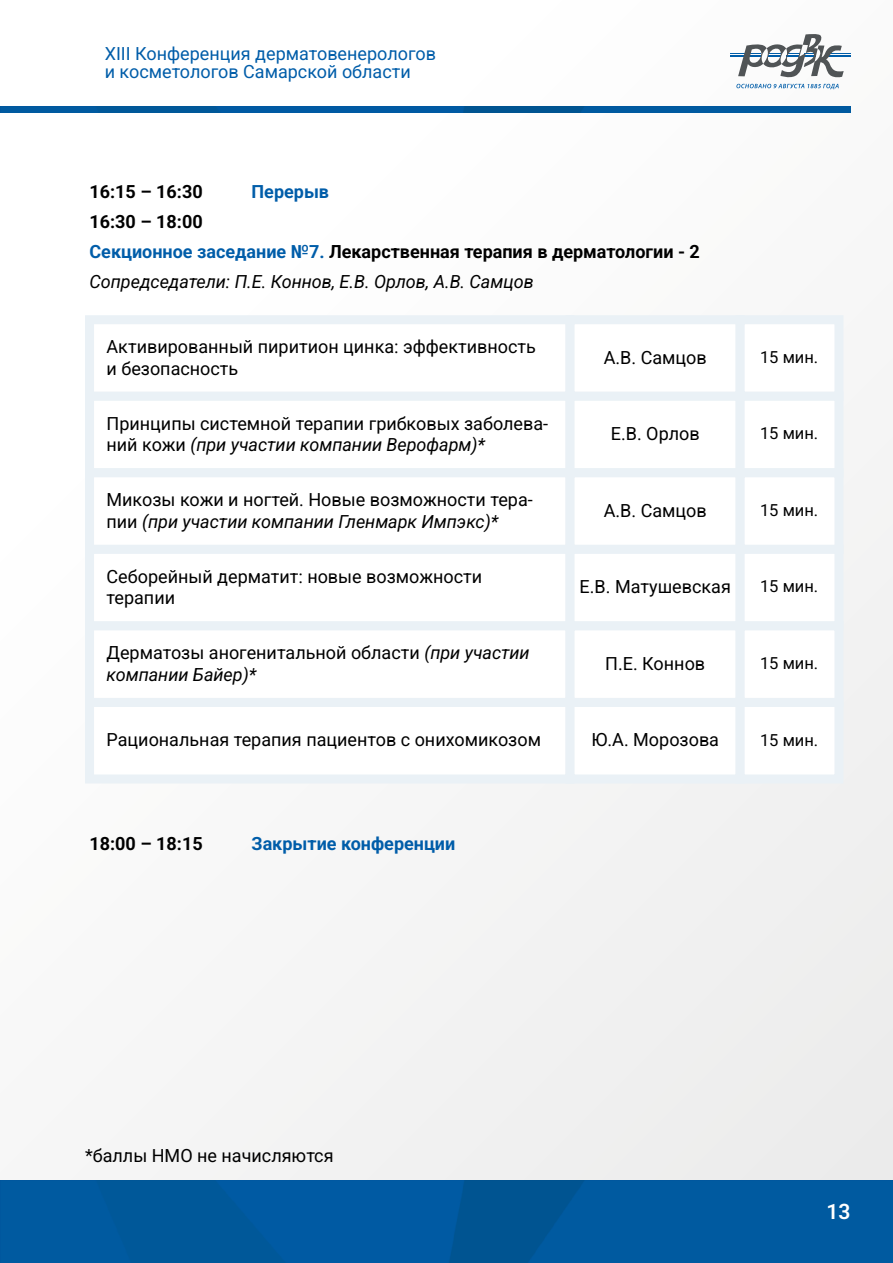
<style>
.page{position:relative;width:893px;height:1263px;background:#f8f8f8}
.page>*{position:absolute;margin:0;border:0;box-sizing:border-box;transform-origin:0 0}
.t1{font:600 21px "Roboto";color:#fff}
.t2{font:18px/21.6px "Roboto";color:#000}
.t3{font:700 18px/30.2px "Roboto";color:#000}
.t4{font:18px/18px "Roboto";color:#005da9}
.t5{font:700 18px "Roboto";color:#005da9}
.t6{font:16.5px "Roboto";color:#000}
.s1{color:#005da9}
.s2{font-weight:400;font-style:italic}
.s3{font-style:italic}
</style>
<div class="page">
<img style="left:1px;top:1180px;width:892px;height:83px">
<hr style="left:731px;top:55px;width:30px;height:1px;background:#005da9">
<hr style="left:731px;top:56px;width:30px;height:1px;background:#005da9">
<hr style="left:731px;top:54px;width:30px;height:1px;background:#005da9">
<svg style="left:736px;top:34px;width:114px;height:55px"></svg>
<img style="left:1px;top:106px;width:849px;height:7px">
<svg style="left:0;top:1180px;width:1px;height:83px"></svg>
<div style="left:85px;top:315px;width:490px;height:86px;background:#fff;border:9px solid #eaf1f6"></div>
<div style="left:566px;top:315px;width:179px;height:86px;background:#fff;border:9px solid #eaf1f6"></div>
<div style="left:736px;top:315px;width:107px;height:86px;background:#fff;border:9px solid #eaf1f6"></div>
<div style="left:85px;top:392px;width:490px;height:85px;background:#fff;border:9px solid #eaf1f6"></div>
<div style="left:566px;top:392px;width:179px;height:85px;background:#fff;border:9px solid #eaf1f6"></div>
<div style="left:736px;top:392px;width:107px;height:85px;background:#fff;border:9px solid #eaf1f6"></div>
<div style="left:85px;top:468px;width:490px;height:86px;background:#fff;border:9px solid #eaf1f6"></div>
<div style="left:566px;top:468px;width:179px;height:86px;background:#fff;border:9px solid #eaf1f6"></div>
<div style="left:736px;top:468px;width:107px;height:86px;background:#fff;border:9px solid #eaf1f6"></div>
<div style="left:85px;top:545px;width:490px;height:85px;background:#fff;border:9px solid #eaf1f6"></div>
<div style="left:566px;top:545px;width:179px;height:85px;background:#fff;border:9px solid #eaf1f6"></div>
<div style="left:736px;top:545px;width:107px;height:85px;background:#fff;border:9px solid #eaf1f6"></div>
<div style="left:85px;top:621px;width:490px;height:86px;background:#fff;border:9px solid #eaf1f6"></div>
<div style="left:566px;top:621px;width:179px;height:86px;background:#fff;border:9px solid #eaf1f6"></div>
<div style="left:736px;top:621px;width:107px;height:86px;background:#fff;border:9px solid #eaf1f6"></div>
<div style="left:85px;top:698px;width:490px;height:85px;background:#fff;border:9px solid #eaf1f6"></div>
<div style="left:566px;top:698px;width:179px;height:85px;background:#fff;border:9px solid #eaf1f6"></div>
<div style="left:736px;top:698px;width:107px;height:85px;background:#fff;border:9px solid #eaf1f6"></div>
<p class="t4" style="left:105px;top:44px;width:333px">XIII Конференция дерматовенерологов и косметологов Самарской области</p>
<p class="t3" style="left:90px;top:176px;width:115px">16:15 – 16:30</p>
<p class="t5" style="left:252px;top:179px;width:79px">Перерыв</p>
<p class="t3" style="left:90px;top:206px;width:612px">16:30 – 18:00<br><span class="s1">Секционное заседание №7.</span> Лекарственная терапия в дерматологии - 2<br><span class="s2">Сопредседатели: П.Е. Коннов, Е.В. Орлов, А.В. Самцов</span></p>
<p class="t2" style="left:107px;top:335px;width:431px">Активированный пиритион цинка: эффективность и безопасность</p>
<p class="t2" style="left:604px;top:346px;width:105px">А.В. Самцов</p>
<p class="t6" style="left:760px;top:345px;width:60px">15 мин.</p>
<p class="t2" style="left:107px;top:412px;width:443px">Принципы системной терапии грибковых заболева&shy;ний кожи <span class="s3">(при участии компании Верофарм)*</span></p>
<p class="t2" style="left:611px;top:422px;width:90px">Е.В. Орлов</p>
<p class="t6" style="left:760px;top:422px;width:60px">15 мин.</p>
<p class="t2" style="left:107px;top:488px;width:428px">Микозы кожи и ногтей. Новые возможности тера&shy;пии <span class="s3">(при участии компании Гленмарк Импэкс)*</span></p>
<p class="t2" style="left:604px;top:499px;width:105px">А.В. Самцов</p>
<p class="t6" style="left:760px;top:498px;width:60px">15 мин.</p>
<p class="t2" style="left:107px;top:565px;width:377px">Себорейный дерматит: новые возможности терапии</p>
<p class="t2" style="left:580px;top:575px;width:153px">Е.В. Матушевская</p>
<p class="t6" style="left:760px;top:575px;width:60px">15 мин.</p>
<p class="t2" style="left:107px;top:641px;width:425px">Дерматозы аногенитальной области <span class="s3">(при участии компании Байер)*</span></p>
<p class="t2" style="left:605px;top:652px;width:101px">П.Е. Коннов</p>
<p class="t6" style="left:760px;top:652px;width:60px">15 мин.</p>
<p class="t2" style="left:107px;top:728px;width:436px">Рациональная терапия пациентов с онихомикозом</p>
<p class="t2" style="left:591px;top:728px;width:129px">Ю.А. Морозова</p>
<p class="t6" style="left:760px;top:728px;width:60px">15 мин.</p>
<p class="t3" style="left:90px;top:827px;width:115px">18:00 – 18:15</p>
<p class="t5" style="left:252px;top:830px;width:205px">Закрытие конференции</p>
<p class="t2" style="left:85px;top:1144px;width:250px">*баллы НМО не начисляются</p>
<p class="t1" style="left:826px;top:1197px;width:25px">13</p>
</div>
